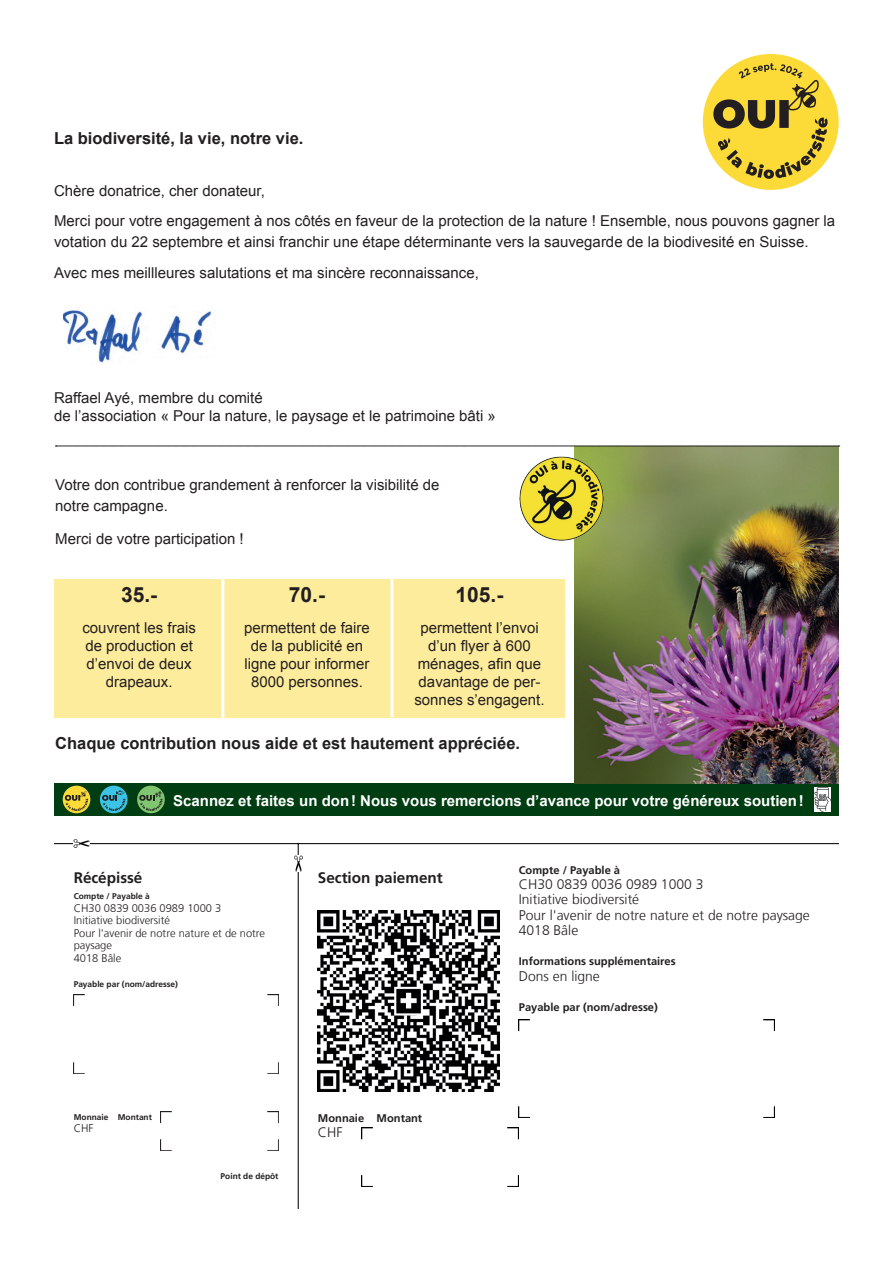
<style>
.page{position:relative;width:893px;height:1263px;background:#fff}
.page>*{position:absolute;margin:0;border:0;box-sizing:border-box;transform-origin:0 0}
.t1{font:700 21px "Arial";color:#231f20}
.t2{font:700 16.5px "Arial";color:#231f20}
.t3{font:700 15.3px "Frutiger";color:#231f20}
.t4{font:15px/18px "Arial";color:#231f20}
.t5{font:700 15px "Arial";color:#fff}
.t6{font:300 13.95px/15.3px "Frutiger";color:#231f20}
.t7{font:300 11.1px/12.5px "Frutiger";color:#231f20}
.t8{font:700 11.1px "Frutiger";color:#231f20}
.t9{font:700 8.4px "Frutiger";color:#231f20}
</style>
<div class="page">
<div style="left:54px;top:783px;width:785px;height:33px;background:#003d12"></div>
<div style="left:137px;top:786px;width:28px;height:27px;background:#80c671;border-radius:50%"></div>
<svg style="left:139px;top:791px;width:24px;height:20px"></svg>
<img style="left:814px;top:787px;width:17px;height:25px">
<img style="left:574px;top:447px;width:265px;height:336px">
<img style="left:519px;top:455px;width:86px;height:86px">
<svg style="left:55px;top:446px;width:785px;height:1px"></svg>
<div style="left:63px;top:786px;width:27px;height:27px;background:#fcda37;border-radius:50%"></div>
<svg style="left:65px;top:791px;width:23px;height:20px"></svg>
<div style="left:100px;top:786px;width:28px;height:27px;background:#3bc4e6;border-radius:50%"></div>
<svg style="left:102px;top:790px;width:23px;height:21px"></svg>
<div style="left:54px;top:579px;width:511px;height:138px;background:#fdec9b"></div>
<hr style="left:221px;top:578px;width:3px;height:142px;background:#fff">
<hr style="left:390px;top:579px;width:3px;height:138px;background:#fff">
<div style="left:703px;top:54px;width:136px;height:136px;background:#fcda37;border-radius:50%"></div>
<svg style="left:713px;top:63px;width:115px;height:116px"></svg>
<img style="left:64px;top:310px;width:148px;height:53px">
<img style="left:74px;top:995px;width:205px;height:78px">
<img style="left:160px;top:1111px;width:119px;height:40px">
<img style="left:318px;top:910px;width:181px;height:182px">
<img style="left:361px;top:1127px;width:158px;height:59px">
<img style="left:519px;top:1019px;width:256px;height:99px">
<hr style="left:298px;top:844px;width:1px;height:365px;background:#000001">
<hr style="left:54px;top:843px;width:785px;height:1px;background:#000001">
<img style="left:74px;top:840px;width:15px;height:7px">
<img style="left:294px;top:855px;width:8px;height:16px">
<p class="t2" style="left:54px;top:128px;width:251px">La biodiversité, la vie, notre vie.</p>
<p class="t4" style="left:54px;top:175px;width:783px;line-height:30.8px">Chère donatrice, cher donateur,<br>Merci pour votre engagement à nos côtés en faveur de la protection de la nature ! Ensemble, nous pouvons gagner la</p>
<p class="t4" style="left:54px;top:227px;width:756px;line-height:30.8px">votation du 22 septembre et ainsi franchir une étape déterminante vers la sauvegarde de la biodivesité en Suisse.<br>Avec mes meillleures salutations et ma sincère reconnaissance,</p>
<p class="t4" style="left:54px;top:388px;width:443px">Raffael Ayé, membre du comité<br>de l’association « Pour la nature, le paysage et le patrimoine bâti »</p>
<p class="t4" style="left:55px;top:474px;width:386px;line-height:21px">Votre don contribue grandement à renforcer la visibilité de notre campagne.</p>
<p class="t4" style="left:55px;top:530px;width:190px">Merci de votre participation !</p>
<h1 class="t1" style="left:121px;top:581px;width:38px">35.-</h1>
<p class="t4" style="left:82px;top:619px;width:115px;text-align:center">couvrent les frais de production et d’envoi de deux drapeaux.</p>
<h1 class="t1" style="left:289px;top:581px;width:38px">70.-</h1>
<p class="t4" style="left:244px;top:619px;width:127px;text-align:center">permettent de faire de la publicité en ligne pour informer<br>8000 personnes.</p>
<h1 class="t1" style="left:456px;top:581px;width:49px">105.-</h1>
<p class="t4" style="left:414px;top:619px;width:132px;text-align:center">permettent l’envoi d’un flyer à 600 ménages, afin que davantage de per&shy;sonnes s’engagent.</p>
<p class="t2" style="left:55px;top:733px;width:466px">Chaque contribution nous aide et est hautement appréciée.</p>
<p class="t5" style="left:173px;top:790px;width:632px">Scannez et faites un don! Nous vous remercions d’avance pour votre généreux soutien!</p>
<p class="t3" style="left:74px;top:869px;width:70px">Récépissé</p>
<p class="t9" style="left:74px;top:891px;width:77px">Compte / Payable à</p>
<p class="t7" style="left:74px;top:902px;width:193px">CH30 0839 0036 0989 1000 3<br>Initiative biodiversité<br>Pour l'avenir de notre nature et de notre paysage<br>4018 Bâle</p>
<p class="t9" style="left:74px;top:979px;width:106px">Payable par (nom/adresse)</p>
<p class="t3" style="left:318px;top:869px;width:126px">Section paiement</p>
<p class="t9" style="left:74px;top:1112px;width:80px">Monnaie Montant</p>
<p class="t7" style="left:74px;top:1122px;width:21px">CHF</p>
<p class="t9" style="left:221px;top:1171px;width:59px">Point de dépôt</p>
<p class="t8" style="left:318px;top:1111px;width:106px">Monnaie Montant</p>
<p class="t6" style="left:318px;top:1125px;width:26px">CHF</p>
<p class="t8" style="left:519px;top:863px;width:103px">Compte / Payable à</p>
<p class="t6" style="left:519px;top:877px;width:293px">CH30 0839 0036 0989 1000 3<br>Initiative biodiversité<br>Pour l'avenir de notre nature et de notre paysage<br>4018 Bâle</p>
<p class="t8" style="left:519px;top:955px;width:158px">Informations supplémentaires</p>
<p class="t6" style="left:519px;top:968px;width:83px">Dons en ligne</p>
<p class="t8" style="left:519px;top:1001px;width:140px">Payable par (nom/adresse)</p>
</div>
